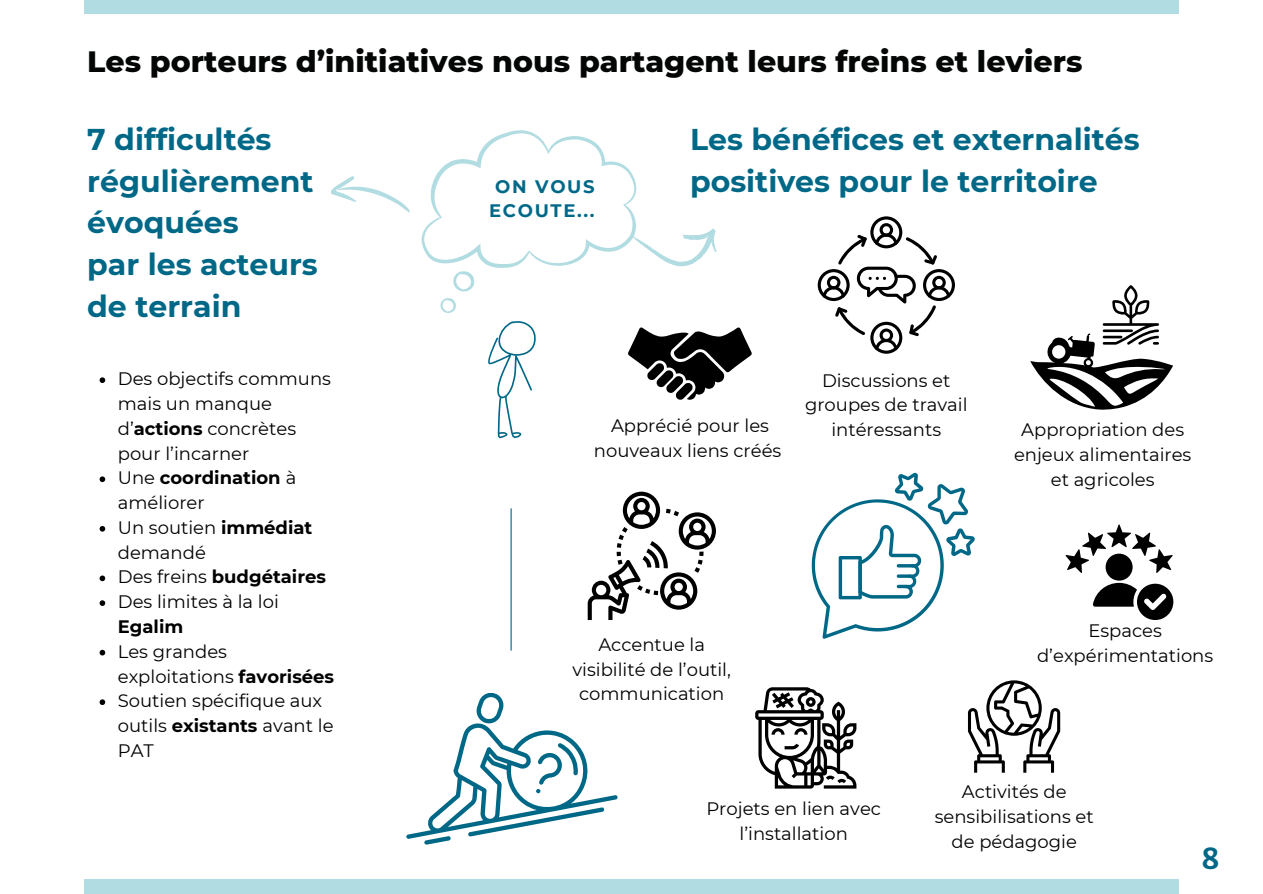
<style>
.page{position:relative;width:1263px;height:894px;background:#fff}
.page>*{position:absolute;margin:0;border:0;box-sizing:border-box;transform-origin:0 0}
.t1{font:700 30px/41.7px "Montserrat";color:#006887}
.t2{font:800 30px "Montserrat";color:#040606}
.t3{font:700 28.35px "Merriweather Sans";color:#006887}
.t4{font:18px/24.8px "Montserrat";color:#000;text-align:center}
.t5{font:700 18px/24.8px "Montserrat";letter-spacing:.09em;color:#006887;text-align:center}
.t6{font:700 18px "Montserrat";color:#000}
.s1{font-weight:700}
</style>
<div class="page">
<div style="left:84px;top:878px;width:1095px;height:15px;background:#b1dce2"></div>
<div style="left:84px;top:0;width:1095px;height:14px;background:#b1dce2"></div>
<svg style="left:100px;top:377px;width:5px;height:6px"></svg>
<svg style="left:100px;top:476px;width:5px;height:6px"></svg>
<svg style="left:100px;top:526px;width:5px;height:5px"></svg>
<svg style="left:100px;top:575px;width:5px;height:6px"></svg>
<svg style="left:100px;top:600px;width:5px;height:5px"></svg>
<svg style="left:100px;top:649px;width:5px;height:6px"></svg>
<svg style="left:100px;top:699px;width:5px;height:5px"></svg>
<svg style="left:812px;top:472px;width:163px;height:166px"></svg>
<svg style="left:755px;top:687px;width:101px;height:101px"></svg>
<svg style="left:440px;top:298px;width:16px;height:14px"></svg>
<svg style="left:488px;top:321px;width:48px;height:117px"></svg>
<svg style="left:406px;top:693px;width:212px;height:152px"></svg>
<svg style="left:331px;top:176px;width:79px;height:37px"></svg>
<svg style="left:422px;top:130px;width:295px;height:161px"></svg>
<hr style="left:511px;top:508px;width:1px;height:142px;background:#006887">
<svg style="left:818px;top:216px;width:137px;height:137px"></svg>
<svg style="left:588px;top:491px;width:128px;height:129px"></svg>
<svg style="left:628px;top:327px;width:124px;height:73px"></svg>
<svg style="left:968px;top:680px;width:92px;height:92px"></svg>
<svg style="left:1065px;top:524px;width:108px;height:96px"></svg>
<svg style="left:1030px;top:285px;width:143px;height:125px"></svg>
<h1 class="t2" style="left:87px;top:43px;width:997px">Les porteurs d’initiatives nous partagent leurs freins et leviers</h1>
<h1 class="t1" style="left:87px;top:118px;width:232px">7 difficultés régulièrement évoquées<br>par les acteurs de terrain</h1>
<p class="t4" style="left:118px;top:366px;width:215px;text-align:left">Des objectifs communs mais un manque d’<span class="s1">actions</span> concrètes pour l’incarner<br>Une <span class="s1">coordination</span> à améliorer<br>Un soutien <span class="s1">immédiat </span>demandé<br>Des freins <span class="s1">budgétaires<br></span>Des limites à la loi</p>
<p class="t6" style="left:118px;top:615px;width:67px">Egalim</p>
<p class="t4" style="left:118px;top:638px;width:218px;text-align:left">Les grandes exploitations <span class="s1">favorisées<br></span>Soutien spécifique aux outils <span class="s1">existants</span> avant le<br>PAT</p>
<p class="t5" style="left:489px;top:174px;width:107px">ON VOUS<br>ECOUTE...</p>
<h1 class="t1" style="left:690px;top:118px;width:451px">Les bénéfices et externalités positives pour le territoire</h1>
<p class="t4" style="left:594px;top:413px;width:189px">Apprécié pour les nouveaux liens créés</p>
<p class="t4" style="left:805px;top:367px;width:164px">Discussions et groupes de travail intéressants</p>
<p class="t4" style="left:1014px;top:417px;width:179px">Appropriation des enjeux alimentaires et agricoles</p>
<p class="t4" style="left:572px;top:631px;width:160px">Accentue la visibilité de l’outil, communication</p>
<p class="t4" style="left:1037px;top:618px;width:178px">Espaces d’expérimentations</p>
<p class="t4" style="left:706px;top:796px;width:176px">Projets en lien avec l’installation</p>
<p class="t4" style="left:935px;top:779px;width:160px">Activités de sensibilisations et de pédagogie</p>
<h2 class="t3" style="left:1201px;top:840px;width:20px">8</h2>
</div>
